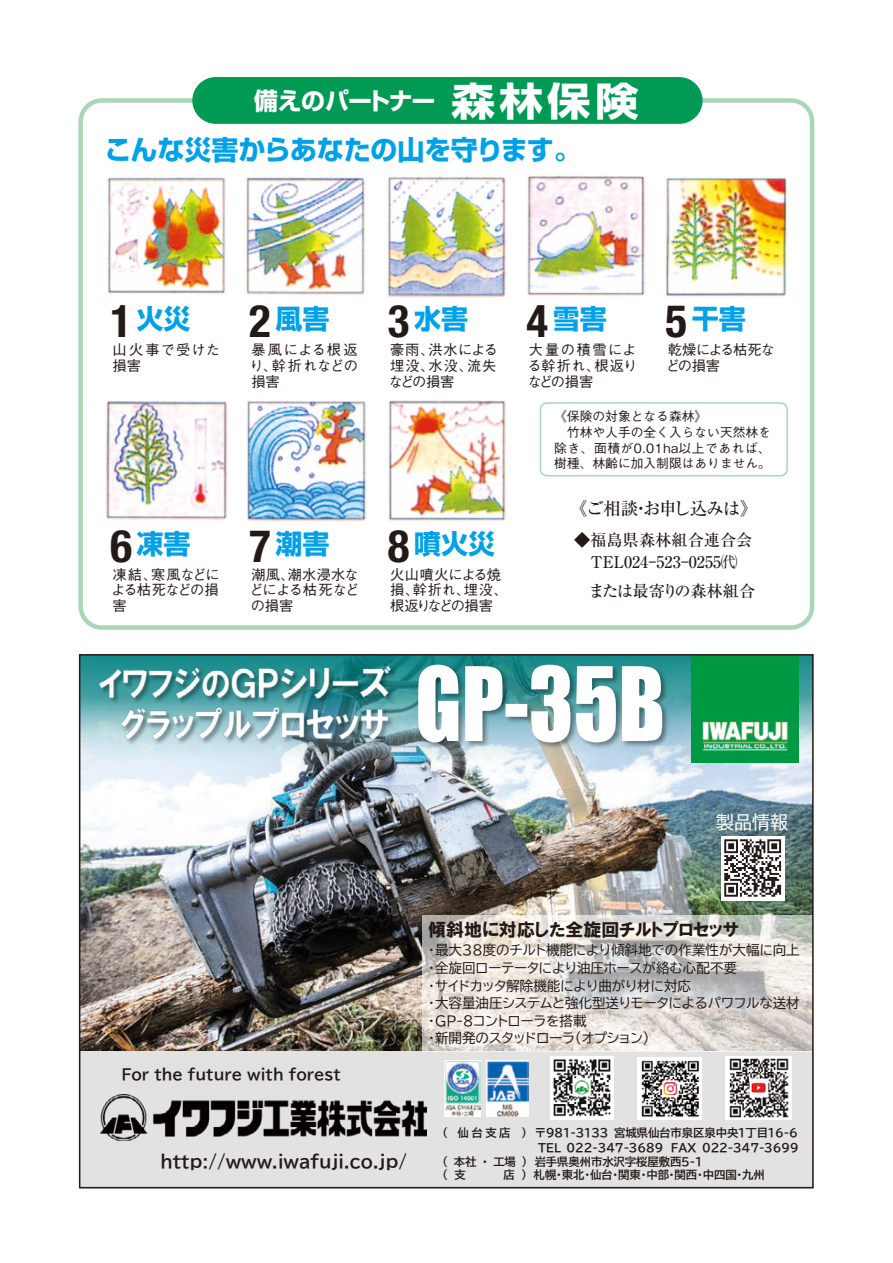
<style>
.page{position:relative;width:893px;height:1263px;background:#fff}
.page>*{position:absolute;margin:0;border:0;box-sizing:border-box;transform-origin:0 0}
.t1{font:700 condensed 45px "Helvetica Neue LT Std";color:#231916}
.t2{font:700 39.15px "Shin Go Pro";color:#fff;scale:1.11 1}
.t3{font:700 27px "Shin Go Pro";color:#00a1e9}
.t4{font:700 24px "Shin Go Pro";letter-spacing:-.05em;color:#fff}
.t5{font:18px "HGP Soei Kakugothic UB";color:#231916}
.t6{font:18px "BIZ UDP Gothic";color:#fff}
.t7{font:500 17.55px "Ryumin Pro";letter-spacing:-.045em;color:#231916}
.t8{font:17.25px "BIZ UDP Gothic Bold";color:#231916}
.t9{font:500 16.2px/22.5px "Ryumin Pro";color:#231916}
.t10{font:500 16.2px "Ryumin Pro";letter-spacing:-.03em;color:#231916}
.t11{font:15px "BIZ UDP Gothic Bold";color:#231916}
.t12{font:500 14.25px/15.8px "Gothic BBB Pro";color:#231916}
.t13{font:500 14.25px/15.8px "Gothic BBB Pro";letter-spacing:-.02em;color:#231916}
.t14{font:500 14.25px/15.8px "Gothic BBB Pro";letter-spacing:.05em;color:#231916;text-align:right}
.t15{font:500 14.25px/15.8px "Gothic BBB Pro";letter-spacing:-.045em;color:#231916}
.t16{font:500 14.25px/15.8px "Gothic BBB Pro";letter-spacing:-.05em;color:#231916}
.t17{font:500 14.25px/15.8px "Gothic BBB Pro";letter-spacing:-.145em;color:#231916}
.t18{font:500 14.25px/15.8px "Gothic BBB Pro";letter-spacing:.095em;color:#231916;text-align:right}
.t19{font:500 14.25px/15.8px "Gothic BBB Pro";letter-spacing:-.025em;color:#231916}
.t20{font:500 14.25px/15.8px "Gothic BBB Pro";letter-spacing:.075em;color:#231916}
.t21{font:13.5px/17.5px "BIZ UDP Gothic";color:#231916}
.t22{font:500 12.75px/15.6px "Gothic BBB Pro";color:#231916}
.t23{font:11.4px/14px "BIZ UDP Gothic Bold";color:#231916}
</style>
<div class="page">
<div style="left:540px;top:402px;width:248px;height:74px;border:2px solid #a9d6b7;border-radius:6px"></div>
<div style="left:78px;top:98px;width:736px;height:532px;border:4px solid #a9d6b7;border-radius:21px"></div>
<div style="left:192px;top:77px;width:511px;height:47px;background:#009a54;border-radius:23px"></div>
<img style="left:107px;top:177px;width:119px;height:117px">
<img style="left:246px;top:177px;width:119px;height:118px">
<img style="left:387px;top:176px;width:119px;height:121px">
<img style="left:106px;top:401px;width:122px;height:119px">
<img style="left:247px;top:401px;width:119px;height:121px">
<img style="left:388px;top:400px;width:118px;height:121px">
<img style="left:527px;top:175px;width:118px;height:122px">
<img style="left:665px;top:177px;width:123px;height:119px">
<img style="left:82px;top:775px;width:729px;height:276px">
<div style="left:80px;top:1051px;width:734px;height:138px;background:#e3e2e2"></div>
<img style="left:100px;top:1095px;width:326px;height:46px">
<img style="left:82px;top:657px;width:729px;height:118px">
<img style="left:550px;top:1057px;width:63px;height:63px">
<img style="left:726px;top:1057px;width:65px;height:63px">
<img style="left:407px;top:665px;width:266px;height:77px">
<img style="left:415px;top:661px;width:256px;height:91px">
<svg style="left:418px;top:665px;width:244px;height:77px"></svg>
<img style="left:110px;top:710px;width:290px;height:42px">
<img style="left:88px;top:660px;width:315px;height:50px">
<img style="left:486px;top:1060px;width:43px;height:57px">
<img style="left:445px;top:1060px;width:35px;height:57px">
<svg style="left:422px;top:916px;width:389px;height:136px"></svg>
<img style="left:721px;top:837px;width:63px;height:63px">
<img style="left:638px;top:1057px;width:63px;height:63px">
<img style="left:692px;top:657px;width:106px;height:105px">
<svg style="left:436px;top:1015px;width:26px;height:11px"></svg>
<h2 class="t2" style="left:452px;top:70px;width:170px">森林保険</h2>
<h3 class="t4" style="left:254px;top:82px;width:183px">備えのパートナー</h3>
<h3 class="t3" style="left:105px;top:129px;width:478px">こんな災害からあなたの山を守ります。</h3>
<h1 class="t1" style="left:110px;top:294px;width:23px">1</h1>
<h3 class="t3" style="left:137px;top:297px;width:55px">火災</h3>
<h1 class="t1" style="left:249px;top:294px;width:23px">2</h1>
<h3 class="t3" style="left:275px;top:297px;width:55px">風害</h3>
<h1 class="t1" style="left:388px;top:294px;width:23px">3</h1>
<h3 class="t3" style="left:414px;top:297px;width:55px">水害</h3>
<h1 class="t1" style="left:527px;top:294px;width:23px">4</h1>
<h3 class="t3" style="left:553px;top:297px;width:55px">雪害</h3>
<h3 class="t3" style="left:692px;top:297px;width:55px">干害</h3>
<h1 class="t1" style="left:665px;top:294px;width:23px">5</h1>
<p class="t20" style="left:113px;top:340px;width:109px">山火事で受けた損害</p>
<p class="t14" style="left:251px;top:340px;width:108px">暴風による根返幹折れなどの</p>
<p class="t12" style="left:249px;top:356px;width:32px">り、損害</p>
<p class="t12" style="left:390px;top:340px;width:46px">豪雨、</p>
<p class="t12" style="left:428px;top:340px;width:71px">洪水による</p>
<p class="t12" style="left:429px;top:356px;width:46px">水没、</p>
<p class="t12" style="left:467px;top:356px;width:31px">流失</p>
<p class="t12" style="left:389px;top:356px;width:67px">埋没、<br>などの損害</p>
<p class="t18" style="left:529px;top:340px;width:110px">大量の積雪によ根返り</p>
<p class="t19" style="left:527px;top:356px;width:74px">る幹折れ、などの損害</p>
<p class="t16" style="left:666px;top:340px;width:111px">乾燥による枯死などの損害</p>
<p class="t22" style="left:554px;top:407px;width:218px">《保険の対象となる森林《<br>　竹林や人手の全く入らない天然林を除き、面積が0.01ha以上であれば、樹種、林齢に加入制限はありません。</p>
<h1 class="t1" style="left:110px;top:519px;width:23px">6</h1>
<h3 class="t3" style="left:137px;top:522px;width:55px">凍害</h3>
<h3 class="t3" style="left:275px;top:522px;width:55px">潮害</h3>
<h1 class="t1" style="left:249px;top:519px;width:23px">7</h1>
<h3 class="t3" style="left:414px;top:522px;width:82px">噴火災</h3>
<h1 class="t1" style="left:388px;top:519px;width:23px">8</h1>
<p class="t15" style="left:111px;top:565px;width:109px">凍結、<br>よる枯死などの損害</p>
<p class="t12" style="left:151px;top:565px;width:70px">寒風などに</p>
<p class="t12" style="left:288px;top:565px;width:73px">潮水浸水な</p>
<p class="t13" style="left:250px;top:565px;width:112px">潮風、<br>どによる枯死などの損害</p>
<p class="t12" style="left:464px;top:565px;width:46px;text-indent:-74px">火山噴火による焼埋没、</p>
<p class="t12" style="left:413px;top:580px;width:59px">幹折れ、</p>
<p class="t17" style="left:390px;top:580px;width:104px">損、<br>根返りなどの損害</p>
<p class="t7" style="left:570px;top:494px;width:189px">《ご相談お申し込みは《</p>
<p class="t7" style="left:632px;top:494px;width:19px">・</p>
<p class="t9" style="left:574px;top:527px;width:180px">◆福島県森林組合連合会　TEL024-523-0255㈹</p>
<p class="t10" style="left:574px;top:578px;width:182px">　または最寄りの森林組合</p>
<p class="t11" style="left:121px;top:1066px;width:221px">For the future with forest</p>
<h3 class="t6" style="left:716px;top:813px;width:74px">製品情報</h3>
<h3 class="t5" style="left:428px;top:921px;width:312px">傾斜地に対応した全旋回チルトプロセッサ</h3>
<p class="t21" style="left:428px;top:941px;width:373px">・最大３８度のチルト機能により傾斜地での作業性が大幅に向上</p>
<p class="t21" style="left:428px;top:959px;width:310px">・全旋回ローテータにより油圧ホースが絡む心配不要</p>
<p class="t21" style="left:428px;top:977px;width:264px">・サイドカッタ解除機能により曲がり材に対応</p>
<p class="t21" style="left:428px;top:994px;width:373px">・大容量油圧システムと強化型送りモータによるパワフルな送材</p>
<p class="t21" style="left:463px;top:1012px;width:125px">８コントローラを搭載</p>
<p class="t21" style="left:428px;top:1012px;width:223px">・<br>・新開発のスタッドローラ（オプション(</p>
<p class="t23" style="left:442px;top:1126px;width:7px">（</p>
<p class="t23" style="left:458px;top:1126px;width:54px">仙台支店</p>
<p class="t23" style="left:614px;top:1126px;width:185px">宮城県仙台市泉区泉中央１丁目１６-６</p>
<p class="t23" style="left:521px;top:1126px;width:89px">） 〒９８１-３１３３</p>
<p class="t8" style="left:160px;top:1153px;width:248px">http://www.iwafuji.co.jp/</p>
<p class="t23" style="left:442px;top:1154px;width:7px">（</p>
<p class="t23" style="left:454px;top:1154px;width:24px">本社</p>
<p class="t23" style="left:493px;top:1154px;width:24px">工場</p>
<p class="t23" style="left:521px;top:1154px;width:7px">）</p>
<p class="t23" style="left:482px;top:1154px;width:7px">・</p>
<p class="t23" style="left:702px;top:1140px;width:98px">０２２-３47-３６９９</p>
<p class="t23" style="left:567px;top:1140px;width:98px">０２２-347-3689</p>
<p class="t23" style="left:671px;top:1140px;width:27px">FAX</p>
<p class="t23" style="left:535px;top:1140px;width:169px;text-indent:4px">TEL<br>岩手県奥州市水沢字桜屋敷西５-１</p>
<p class="t23" style="left:442px;top:1168px;width:7px">（</p>
<p class="t23" style="left:455px;top:1168px;width:13px">支</p>
<p class="t23" style="left:503px;top:1168px;width:13px">店</p>
<p class="t23" style="left:521px;top:1168px;width:7px">）</p>
<p class="t23" style="left:534px;top:1168px;width:233px">札幌･東北･仙台･関東･中部・関西･中四国・九州</p>
</div>
